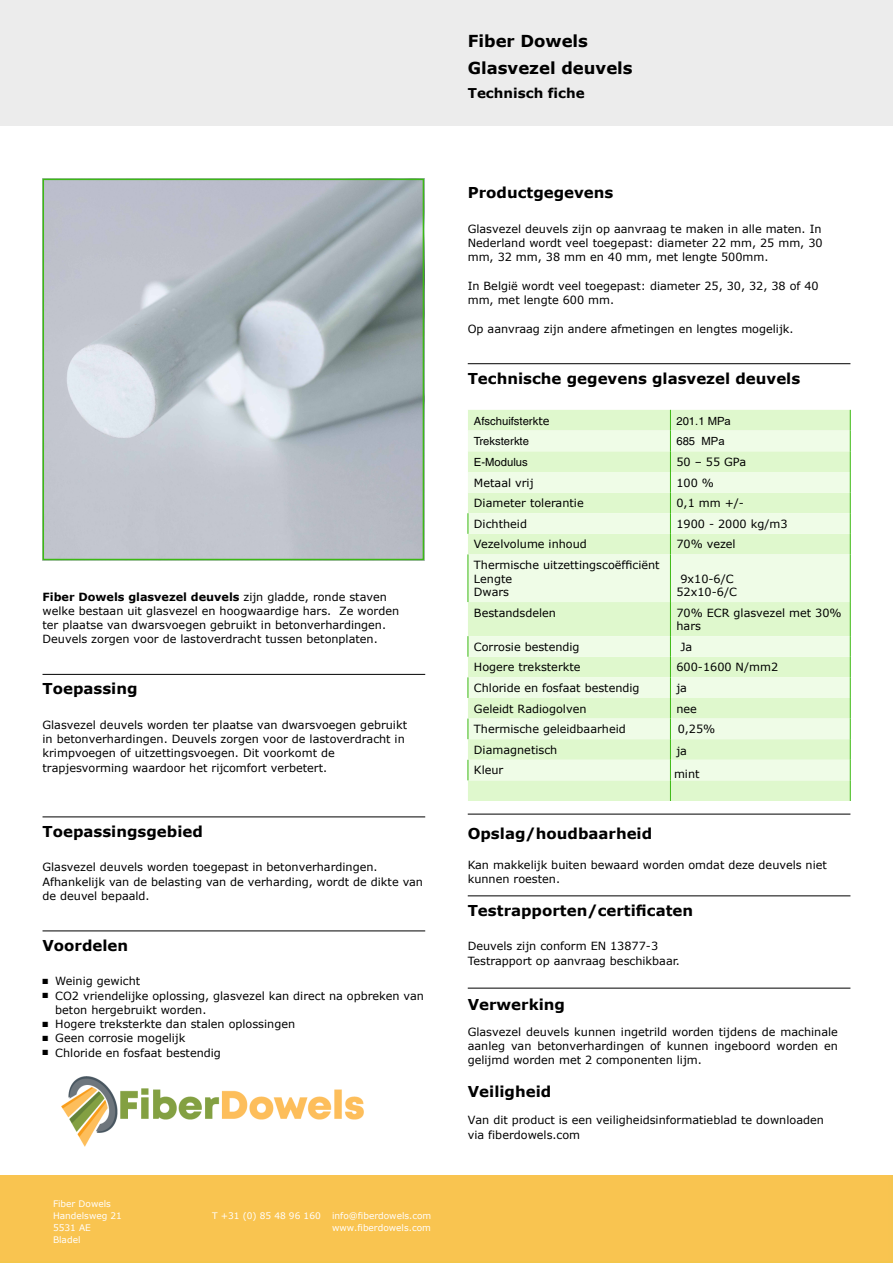
<style>
.page{position:relative;width:893px;height:1263px;background:#fff}
.page>*{position:absolute;margin:0;border:0;box-sizing:border-box;transform-origin:0 0}
.t1{font:700 16.5px/27.6px "Verdana";color:#000}
.t2{font:700 15px "Verdana";color:#000}
.t3{font:700 13.5px "Verdana";color:#000}
.t4{font:11.25px/14.2px "Verdana";color:#000}
.t5{font:11.25px/20.7px "Helvetica";color:#000}
.t6{font:9px/12px "Verdana";color:#fff;text-align:right}
.s1{font-weight:700}
.s2{font-family:"Verdana"}
.s3{font-family:"Arial"}
</style>
<div class="page">
<div style="left:0;top:0;width:893px;height:125px;background:#ececec"></div>
<hr style="left:43px;top:674px;width:382px;height:1px;background:#000">
<hr style="left:43px;top:816px;width:382px;height:1px;background:#000">
<hr style="left:43px;top:930px;width:382px;height:1px;background:#000">
<hr style="left:468px;top:363px;width:382px;height:1px;background:#000">
<hr style="left:468px;top:814px;width:382px;height:1px;background:#000">
<hr style="left:468px;top:895px;width:382px;height:1px;background:#000">
<hr style="left:468px;top:988px;width:382px;height:1px;background:#000">
<div style="left:468px;top:410px;width:382px;height:391px;background:#dff8cd"></div>
<svg style="left:468px;top:431px;width:382px;height:349px;background:#e7fadb"></svg>
<hr style="left:670px;top:602px;width:1px;height:34px;background:#3cb913">
<hr style="left:850px;top:602px;width:1px;height:34px;background:#3cb913">
<svg style="left:468px;top:513px;width:1px;height:21px"></svg>
<svg style="left:670px;top:410px;width:1px;height:144px"></svg>
<svg style="left:850px;top:410px;width:1px;height:144px"></svg>
<hr style="left:468px;top:554px;width:1px;height:48px;background:#3cb913">
<hr style="left:670px;top:554px;width:1px;height:48px;background:#3cb913">
<hr style="left:850px;top:554px;width:1px;height:48px;background:#3cb913">
<svg style="left:468px;top:636px;width:1px;height:21px"></svg>
<svg style="left:468px;top:677px;width:1px;height:21px"></svg>
<svg style="left:468px;top:718px;width:1px;height:21px"></svg>
<svg style="left:468px;top:760px;width:1px;height:20px"></svg>
<svg style="left:670px;top:636px;width:1px;height:165px"></svg>
<svg style="left:850px;top:636px;width:1px;height:165px"></svg>
<img style="left:46px;top:182px;width:375px;height:375px">
<div style="left:43px;top:179px;width:381px;height:381px;border:2px solid #3cb913"></div>
<div style="left:0;top:1175px;width:893px;height:88px;background:#f9c450"></div>
<img style="left:61px;top:1077px;width:302px;height:69px">
<p class="t4" style="left:43px;top:589px;width:358px"><span class="s1">Fiber Dowels glasvezel deuvels</span> zijn gladde, ronde staven welke bestaan uit glasvezel en hoogwaardige hars. Ze worden ter plaatse van dwarsvoegen gebruikt in betonverhardingen.<br>Deuvels zorgen voor de lastoverdracht tussen betonplaten.</p>
<h2 class="t2" style="left:43px;top:679px;width:97px">Toepassing</h2>
<p class="t4" style="left:43px;top:717px;width:366px">Glasvezel deuvels worden ter plaatse van dwarsvoegen gebruikt in betonverhardingen. Deuvels zorgen voor de lastoverdracht in krimpvoegen of uitzettingsvoegen. Dit voorkomt de trapjesvorming waardoor het rijcomfort verbetert.</p>
<h2 class="t2" style="left:43px;top:822px;width:162px">Toepassingsgebied</h2>
<p class="t4" style="left:43px;top:860px;width:382px">Glasvezel deuvels worden toegepast in betonverhardingen.<br>Afhankelijk van de belasting van de verharding, wordt de dikte van de deuvel bepaald.</p>
<h2 class="t2" style="left:43px;top:935px;width:87px">Voordelen</h2>
<p class="t4" style="left:43px;top:974px;width:99px">■ Weinig gewicht</p>
<p class="t4" style="left:55px;top:988px;width:370px;text-indent:-13px">■ CO2 vriendelijke oplossing, glasvezel kan direct na opbreken van beton hergebruikt worden.</p>
<p class="t4" style="left:43px;top:1016px;width:254px">■ Hogere treksterkte dan stalen oplossingen</p>
<p class="t4" style="left:43px;top:1031px;width:144px">■ Geen corrosie mogelijk</p>
<p class="t4" style="left:43px;top:1045px;width:180px">■ Chloride en fosfaat bestendig</p>
<p class="t6" style="left:53px;top:1198px;width:70px;text-align:left">Fiber Dowels<br>Handelsweg 21<br>5531 AE<br>Bladel</p>
<p class="t6" style="left:212px;top:1209px;width:221px">T +31 (0) 85 48 96 160 info@fiberdowels.com www.fiberdowels.com</p>
<h1 class="t1" style="left:468px;top:27px;width:166px">Fiber Dowels<br>Glasvezel deuvels</h1>
<p class="t3" style="left:468px;top:84px;width:118px">Technisch fiche</p>
<h2 class="t2" style="left:468px;top:183px;width:147px">Productgegevens</h2>
<p class="t4" style="left:468px;top:221px;width:356px;text-align:justify">Glasvezel deuvels zijn op aanvraag te maken in alle maten. In Nederland wordt veel toegepast: diameter 22 mm, 25 mm, 30 mm, 32 mm, 38 mm en 40 mm, met lengte 500mm.</p>
<p class="t4" style="left:468px;top:278px;width:352px">In België wordt veel toegepast: diameter 25, 30, 32, 38 of 40 mm, met lengte 600 mm.</p>
<p class="t4" style="left:468px;top:321px;width:327px">Op aanvraag zijn andere afmetingen en lengtes mogelijk.</p>
<h2 class="t2" style="left:468px;top:369px;width:334px">Technische gegevens glasvezel deuvels</h2>
<p class="t5" style="left:474px;top:410px;width:77px">Afschuifsterk<span class="s2">te<br></span>Treksterkte<br>E-Modulus</p>
<p class="t4" style="left:474px;top:472px;width:114px;line-height:20.5px">Metaal vrij<br>Diameter tolerantie<br>Dichtheid<br>Vezelvolume inhoud</p>
<p class="t5" style="left:676px;top:410px;width:56px">201.1 <span class="s3">MPa<br></span>685 <span class="s3">MPa</span></p>
<p class="t4" style="left:676px;top:451px;width:113px;line-height:20.5px">50 – 55 GPa<br>100 %<br>0,1 mm +/-<br>1900 - 2000 kg/m3<br>70% vezel</p>
<p class="t4" style="left:474px;top:558px;width:187px;line-height:13.5px">Thermische uitzettingscoëfficiënt<br>Lengte<br>Dwars</p>
<p class="t4" style="left:676px;top:571px;width:62px;line-height:13.5px;text-align:center">9x10-6/C<br>52x10-6/C</p>
<p class="t4" style="left:474px;top:605px;width:84px">Bestandsdelen</p>
<p class="t4" style="left:676px;top:605px;width:167px;line-height:13.5px">70% ECR glasvezel met 30% hars</p>
<p class="t4" style="left:676px;top:636px;width:103px;line-height:20.5px;text-indent:4px">Ja<br>600-1600 N/mm2 ja<br>nee<br>0,25%</p>
<p class="t4" style="left:676px;top:744px;width:12px">ja</p>
<p class="t4" style="left:474px;top:636px;width:167px;line-height:20.5px">Corrosie bestendig<br>Hogere treksterkte<br>Chloride en fosfaat bestendig<br>Geleidt Radiogolven<br>Thermische geleidbaarheid<br>Diamagnetisch<br>Kleur</p>
<p class="t4" style="left:674px;top:766px;width:27px">mint</p>
<h2 class="t2" style="left:468px;top:823px;width:186px">Opslag/houdbaarheid</h2>
<p class="t4" style="left:468px;top:857px;width:361px">Kan makkelijk buiten bewaard worden omdat deze deuvels niet kunnen roesten.</p>
<h2 class="t2" style="left:468px;top:901px;width:227px">Testrapporten/certificaten</h2>
<p class="t4" style="left:468px;top:939px;width:214px">Deuvels zijn conform EN 13877-3<br>Testrapport op aanvraag beschikbaar.</p>
<h2 class="t2" style="left:468px;top:994px;width:99px">Verwerking</h2>
<p class="t4" style="left:468px;top:1024px;width:372px;text-align:justify">Glasvezel deuvels kunnen ingetrild worden tijdens de machinale aanleg van betonverhardingen of kunnen ingeboord worden en gelijmd worden met 2 componenten lijm.</p>
<h2 class="t2" style="left:468px;top:1082px;width:85px">Veiligheid</h2>
<p class="t4" style="left:468px;top:1113px;width:358px">Van dit product is een veiligheidsinformatieblad te downloaden via fiberdowels.com</p>
</div>
